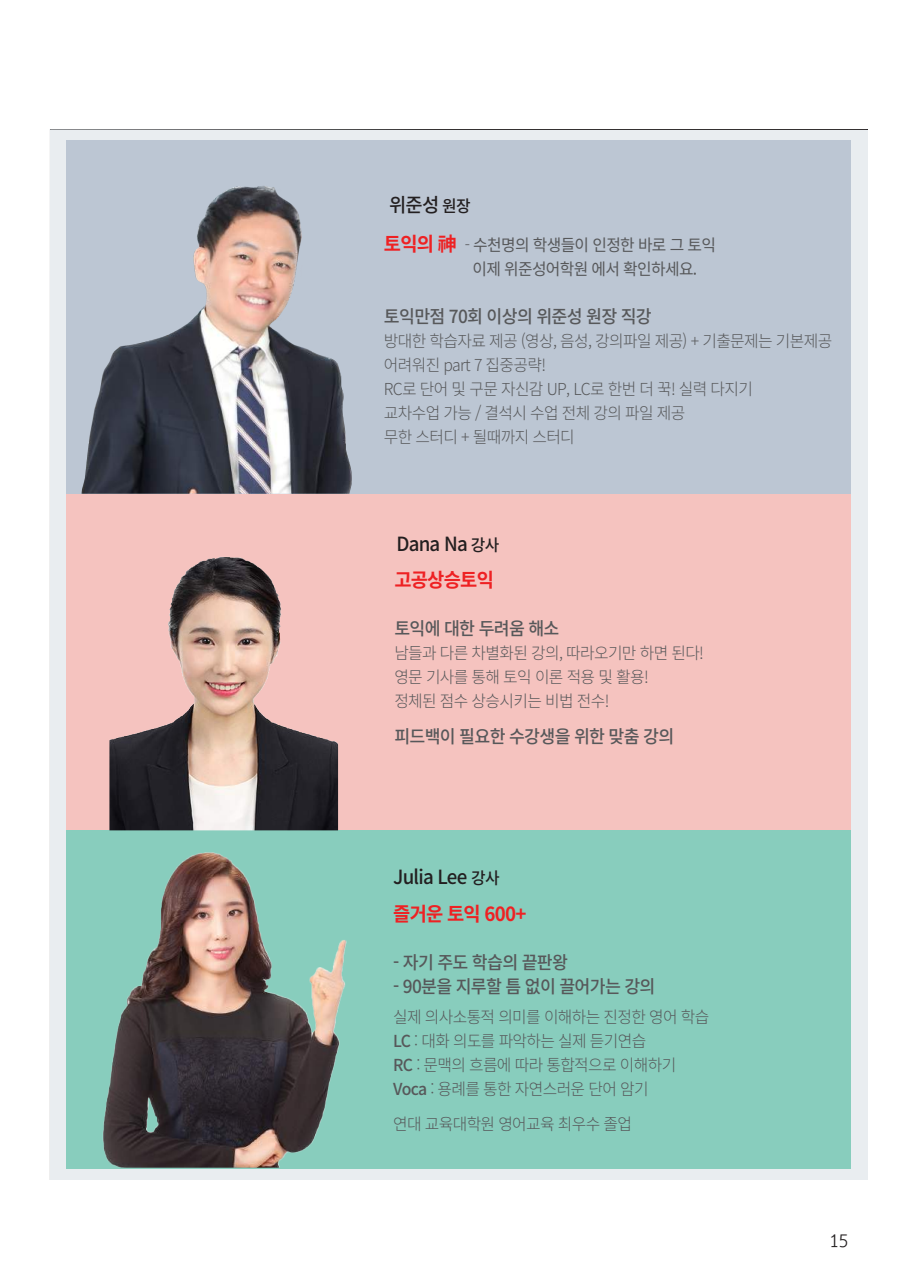
<style>
.page{position:relative;width:910px;height:1280px;background:#fff}
.page>*{position:absolute;margin:0;border:0;box-sizing:border-box;transform-origin:0 0}
.t1{font:500 19.5px "Noto Sans KR";letter-spacing:-.04em;color:#231f20;scale:.96 1}
.t2{font:700 19.5px "Noto Sans KR";letter-spacing:-.04em;color:#ee2123;scale:.96 1}
.t3{font:500 18px "Noto Sans KR";letter-spacing:-.04em;color:#57585a;scale:.96 1}
.t4{font:300 16.5px/24px "Noto Sans KR";letter-spacing:-.04em;color:#57585a;scale:.96 1}
.t5{font:16.5px/24px "Noto Sans KR";letter-spacing:-.04em;color:#57585a;scale:.96 1}
.t6{font:16.5px "Korean TITGD1 R";color:#231f20}
.s1{font-size:16.5px}
.s2{font-weight:700;font-size:19.5px;color:#ee2123}
.s3{font-weight:300}
.s4{font-weight:500}
</style>
<div class="page">
<div style="left:50px;top:129px;width:818px;height:1051px;background:#e9edf0;border:1px solid #fff"></div>
<div style="left:66px;top:493px;width:785px;height:360px;background:#f5c3bf"></div>
<div style="left:66px;top:830px;width:785px;height:339px;background:#88cdbd"></div>
<div style="left:66px;top:140px;width:785px;height:353px;background:#bcc6d3"></div>
<img style="left:103px;top:814px;width:244px;height:354px">
<img style="left:82px;top:186px;width:278px;height:308px">
<img style="left:109px;top:557px;width:229px;height:273px">
<p class="t1" style="left:389px;top:193px;width:87px">위준성 <span class="s1">원장</span></p>
<p class="t5" style="left:472px;top:233px;width:255px;text-indent:-89px"><span class="s2">토익의 神</span> <span class="s3">-</span> 수천명의 학생들이 인정한 바로 그 토익 이제 위준성어학원 에서 확인하세요.</p>
<p class="t3" style="left:384px;top:306px;width:281px">토익만점 70회 이상의 위준성 원장 직강</p>
<p class="t4" style="left:384px;top:329px;width:469px">방대한 학습자료 제공 (영상, 음성, 강의파일 제공) + 기출문제는 기본제공 어려워진 part 7 집중공략!<br>RC로 단어 및 구문 자신감 UP, LC로 한번 더 꾹! 실력 다지기<br>교차수업 가능 / 결석시 수업 전체 강의 파일 제공<br>무한 스터디 + 될때까지 스터디</p>
<p class="t1" style="left:396px;top:533px;width:109px">Dana Na <span class="s1">강사</span></p>
<p class="t2" style="left:394px;top:568px;width:105px">고공상승토익</p>
<p class="t3" style="left:394px;top:618px;width:174px">토익에 대한 두려움 해소</p>
<p class="t4" style="left:394px;top:641px;width:324px">남들과 다른 차별화된 강의, 따라오기만 하면 된다! 영문 기사를 통해 토익 이론 적용 및 활용!<br>정체된 점수 상승시키는 비법 전수!</p>
<p class="t3" style="left:394px;top:726px;width:293px">피드백이 필요한 수강생을 위한 맞춤 강의</p>
<p class="t1" style="left:393px;top:866px;width:112px">Julia Lee <span class="s1">강사</span></p>
<p class="t2" style="left:393px;top:903px;width:140px">즐거운 토익 600+</p>
<p class="t3" style="left:393px;top:952px;width:184px">- 자기 주도 학습의 끝판왕</p>
<p class="t3" style="left:393px;top:976px;width:275px">- 90분을 지루할 틈 없이 끌어가는 강의</p>
<p class="t4" style="left:393px;top:1005px;width:331px">실제 의사소통적 의미를 이해하는 진정한 영어 학습<br><span class="s4">LC</span> : 대화 의도를 파악하는 실제 듣기연습<br><span class="s4">RC</span> : 문맥의 흐름에 따라 통합적으로 이해하기<br><span class="s4">Voca</span> : 용례를 통한 자연스러운 단어 암기</p>
<p class="t4" style="left:393px;top:1112px;width:250px">연대 교육대학원 영어교육 최우수 졸업</p>
<p class="t6" style="left:829px;top:1232px;width:20px">15</p>
</div>
